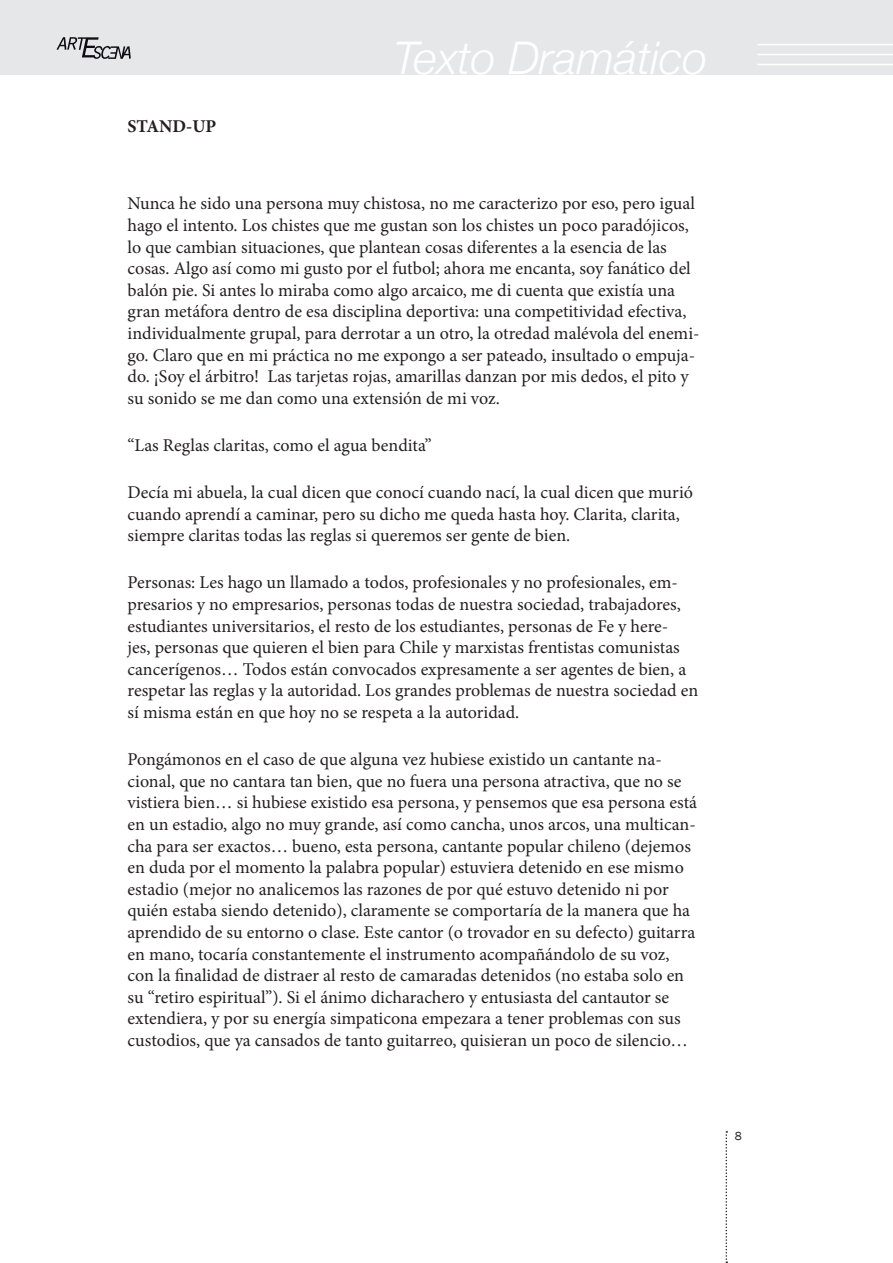
<style>
.page{position:relative;width:893px;height:1263px;background:#fff}
.page>*{position:absolute;margin:0;border:0;box-sizing:border-box;transform-origin:0 0}
.t1{font:italic 300 45px "Helvetica Neue";color:#fff}
.t2{font:18px/21.6px "Minion Pro";color:#231f20}
.Subtitulo{font:700 18px "Minion Pro";color:#231f20}
.t3{font:12px "Franklin Gothic";color:#231f20}
</style>
<div class="page">
<div style="left:0;top:0;width:893px;height:74px;background:#e6e7e9"></div>
<svg style="left:725px;top:1131px;width:2px;height:132px"></svg>
<hr style="left:757px;top:64px;width:136px;height:1px;background:#fff">
<hr style="left:757px;top:54px;width:136px;height:1px;background:#fff">
<hr style="left:757px;top:44px;width:136px;height:1px;background:#fff">
<svg style="left:57px;top:37px;width:74px;height:22px"></svg>
<p class="Subtitulo" style="left:128px;top:114px;width:90px">STAND-UP</p>
<h1 class="t1" style="left:393px;top:23px;width:316px">Texto Dramático</h1>
<p class="t2" style="left:128px;top:193px;width:574px">Nunca he sido una persona muy chistosa, no me caracterizo por eso, pero igual hago el intento. Los chistes que me gustan son los chistes un poco paradójicos, lo que cambian situaciones, que plantean cosas diferentes a la esencia de las cosas. Algo así como mi gusto por el futbol; ahora me encanta, soy fanático del balón pie. Si antes lo miraba como algo arcaico, me di cuenta que existía una gran metáfora dentro de esa disciplina deportiva: una competitividad efectiva, individualmente grupal, para derrotar a un otro, la otredad malévola del enemi&shy;go. Claro que en mi práctica no me expongo a ser pateado, insultado o empuja&shy;do. ¡Soy el árbitro! Las tarjetas rojas, amarillas danzan por mis dedos, el pito y su sonido se me dan como una extensión de mi voz.</p>
<p class="t2" style="left:128px;top:434px;width:306px">“Las Reglas claritas, como el agua bendita”</p>
<p class="t2" style="left:128px;top:482px;width:567px">Decía mi abuela, la cual dicen que conocí cuando nací, la cual dicen que murió cuando aprendí a caminar, pero su dicho me queda hasta hoy. Clarita, clarita, siempre claritas todas las reglas si queremos ser gente de bien.</p>
<p class="t2" style="left:128px;top:572px;width:572px">Personas: Les hago un llamado a todos, profesionales y no profesionales, em&shy;presarios y no empresarios, personas todas de nuestra sociedad, trabajadores, estudiantes universitarios, el resto de los estudiantes, personas de Fe y here-<br>jes, personas que quieren el bien para Chile y marxistas frentistas comunistas cancerígenos… Todos están convocados expresamente a ser agentes de bien, a respetar las reglas y la autoridad. Los grandes problemas de nuestra sociedad en sí misma están en que hoy no se respeta a la autoridad.</p>
<p class="t2" style="left:128px;top:749px;width:571px">Pongámonos en el caso de que alguna vez hubiese existido un cantante na&shy;cional, que no cantara tan bien, que no fuera una persona atractiva, que no se vistiera bien… si hubiese existido esa persona, y pensemos que esa persona está en un estadio, algo no muy grande, así como cancha, unos arcos, una multican&shy;cha para ser exactos… bueno, esta persona, cantante popular chileno (dejemos en duda por el momento la palabra popular) estuviera detenido en ese mismo estadio (mejor no analicemos las razones de por qué estuvo detenido ni por quién estaba siendo detenido), claramente se comportaría de la manera que ha aprendido de su entorno o clase. Este cantor (o trovador en su defecto) guitarra en mano, tocaría constantemente el instrumento acompañándolo de su voz, con la finalidad de distraer al resto de camaradas detenidos (no estaba solo en su “retiro espiritual”). Si el ánimo dicharachero y entusiasta del cantautor se extendiera, y por su energía simpaticona empezara a tener problemas con sus custodios, que ya cansados de tanto guitarreo, quisieran un poco de silencio…</p>
<p class="t3" style="left:735px;top:1129px;width:9px">8</p>
</div>
